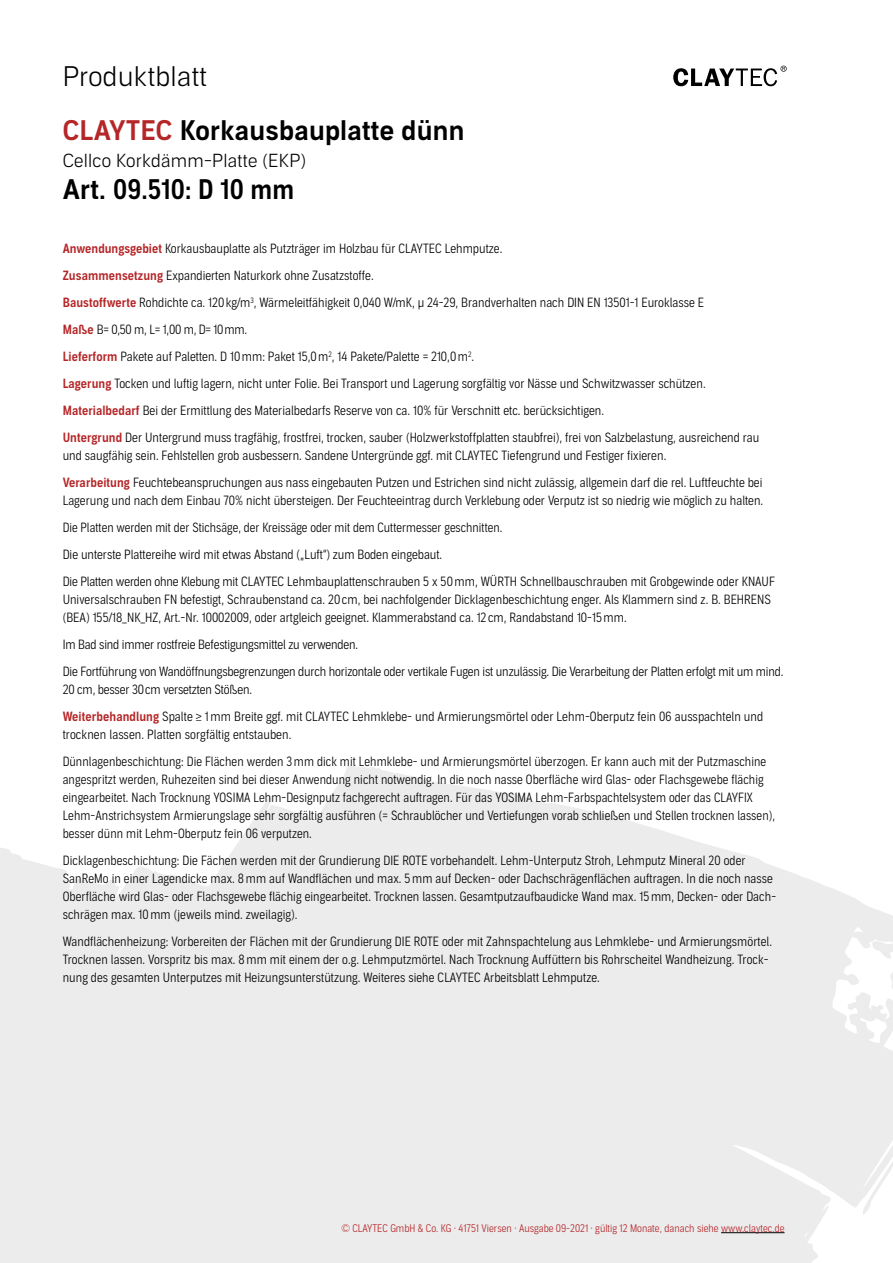
<style>
.page{position:relative;width:893px;height:1263px;background:#fff}
.page>*{position:absolute;margin:0;border:0;box-sizing:border-box;transform-origin:0 0}
.t1{font:27px "Aago Sm";letter-spacing:.01em;color:#000}
.t2{font:27px "Aago Condensed Sm";letter-spacing:.005em;color:#000}
.t3{font:300 27px "Aago";letter-spacing:.01em;color:#000}
.t4{font:300 18px "Aago";letter-spacing:.01em;color:#000}
.t5{font:300 12.75px/27px "Aago Condensed";color:#000}
.t6{font:300 10.5px "Aago Condensed";color:#b52628}
.s1{color:#b52628}
.s2{font-family:"Aago Sm"}
.s3{font-family:"Aago Condensed Sm";font-weight:400;color:#b52628}
</style>
<div class="page">
<svg style="left:0;top:766px;width:893px;height:496px;fill:#ececed"></svg>
<hr style="left:721px;top:1232px;width:63px;height:1px;background:#000">
<svg style="left:673px;top:66px;width:114px;height:20px"></svg>
<h1 class="t3" style="left:63px;top:61px;width:146px">Produktblatt</h1>
<h1 class="t1" style="left:63px;top:115px;width:403px"><span class="s1">CLAYTEC</span> Korkausbauplatte dünn</h1>
<h2 class="t4" style="left:63px;top:151px;width:245px">Cellco Korkdämm-Platte (EKP)</h2>
<h1 class="t2" style="left:63px;top:174px;width:233px"><span class="s2">Art.</span> 09.510: D 10 mm</h1>
<p class="t5" style="left:63px;top:235px;width:698px"><span class="s3">Anwendungsgebiet</span> Korkausbauplatte als Putzträger im Holzbau für CLAYTEC Lehmputze.<br><span class="s3">Zusammensetzung</span> Expandierten Naturkork ohne Zusatzstoffe.<br><span class="s3">Baustoffwerte</span> Rohdichte ca. 120 kg/m<sup>3</sup>, Wärmeleitfähigkeit 0,040 W/mK, μ 24-29, Brandverhalten nach DIN EN 13501-1 Euroklasse E<br><span class="s3">Maße</span> B= 0,50 m, L= 1,00 m, D= 10mm.<br><span class="s3">Lieferform</span> Pakete auf Paletten. D 10mm: Paket 15,0m<sup>2</sup>, 14 Pakete/Palette = 210,0m<sup>2</sup>.<br><span class="s3">Lagerung</span> Tocken und luftig lagern, nicht unter Folie. Bei Transport und Lagerung sorgfältig vor Nässe und Schwitzwasser schützen.<br><span class="s3">Materialbedarf</span> Bei der Ermittlung des Materialbedarfs Reserve von ca. 10% für Verschnitt etc. berücksichtigen.<br><span class="s3">Untergrund</span> Der Untergrund muss tragfähig, frostfrei, trocken, sauber (Holzwerkstoffplatten staubfrei), frei von Salzbelastung, ausreichend rau</p>
<p class="t5" style="left:63px;top:442px;width:701px">und saugfähig sein. Fehlstellen grob ausbessern. Sandene Untergründe ggf. mit CLAYTEC Tiefengrund und Festiger fixieren.<br><span class="s3">Verarbeitung</span> Feuchtebeanspruchungen aus nass eingebauten Putzen und Estrichen sind nicht zulässig, allgemein darf die rel. Luftfeuchte bei</p>
<p class="t5" style="left:63px;top:487px;width:714px">Lagerung und nach dem Einbau 70% nicht übersteigen. Der Feuchteeintrag durch Verklebung oder Verputz ist so niedrig wie möglich zu halten.<br>Die Platten werden mit der Stichsäge, der Kreissäge oder mit dem Cuttermesser geschnitten.<br>Die unterste Plattereihe wird mit etwas Abstand („Luft“) zum Boden eingebaut.<br>Die Platten werden ohne Klebung mit CLAYTEC Lehmbauplattenschrauben 5 x 50mm, WÜRTH Schnellbauschrauben mit Grobgewinde oder KNAUF</p>
<p class="t5" style="left:63px;top:591px;width:710px;line-height:18px">Universalschrauben FN befestigt, Schraubenstand ca. 20 cm, bei nachfolgender Dicklagenbeschichtung enger. Als Klammern sind z. B. BEHRENS (BEA) 155/18_NK_HZ, Art.-Nr. 10002009, oder artgleich geeignet. Klammerabstand ca. 12 cm, Randabstand 10-15mm.</p>
<p class="t5" style="left:63px;top:631px;width:722px">Im Bad sind immer rostfreie Befestigungsmittel zu verwenden.<br>Die Fortführung von Wandöffnungsbegrenzungen durch horizontale oder vertikale Fugen ist unzulässig. Die Verarbeitung der Platten erfolgt mit um mind.</p>
<p class="t5" style="left:63px;top:676px;width:702px">20 cm, besser 30cm versetzten Stößen.<br><span class="s3">Weiterbehandlung</span> Spalte ≥ 1 mm Breite ggf. mit CLAYTEC Lehmklebe- und Armierungsmörtel oder Lehm-Oberputz fein 06 ausspachteln und</p>
<p class="t5" style="left:63px;top:721px;width:705px">trocknen lassen. Platten sorgfältig entstauben.<br>Dünnlagenbeschichtung: Die Flächen werden 3 mm dick mit Lehmklebe- und Armierungsmörtel überzogen. Er kann auch mit der Putzmaschine</p>
<p class="t5" style="left:63px;top:771px;width:714px;line-height:18px">angespritzt werden, Ruhezeiten sind bei dieser Anwendung nicht notwendig. In die noch nasse Oberfläche wird Glas- oder Flachsgewebe flächig eingearbeitet. Nach Trocknung YOSIMA Lehm-Designputz fachgerecht auftragen. Für das YOSIMA Lehm-Farbspachtelsystem oder das CLAYFIX Lehm-Anstrichsystem Armierungslage sehr sorgfältig ausführen (= Schraublöcher und Vertiefungen vorab schließen und Stellen trocknen lassen), besser dünn mit Lehm-Oberputz fein 06 verputzen.</p>
<p class="t5" style="left:63px;top:852px;width:715px;line-height:18px">Dicklagenbeschichtung: Die Fächen werden mit der Grundierung DIE ROTE vorbehandelt. Lehm-Unterputz Stroh, Lehmputz Mineral 20 oder SanReMo in einer Lagendicke max. 8 mm auf Wandflächen und max. 5 mm auf Decken- oder Dachschrägenflächen auftragen. In die noch nasse Oberfläche wird Glas- oder Flachsgewebe flächig eingearbeitet. Trocknen lassen. Gesamtputzaufbaudicke Wand max. 15 mm, Decken- oder Dach&shy;schrägen max. 10 mm (jeweils mind. zweilagig).</p>
<p class="t5" style="left:63px;top:933px;width:711px;line-height:18px">Wandflächenheizung: Vorbereiten der Flächen mit der Grundierung DIE ROTE oder mit Zahnspachtelung aus Lehmklebe- und Armierungsmörtel.<br>Trocknen lassen. Vorspritz bis max. 8 mm mit einem der o.g. Lehmputzmörtel. Nach Trocknung Auffüttern bis Rohrscheitel Wandheizung. Trock&shy;nung des gesamten Unterputzes mit Heizungsunterstützung. Weiteres siehe CLAYTEC Arbeitsblatt Lehmputze.</p>
<p class="t6" style="left:341px;top:1222px;width:445px">© CLAYTEC GmbH &amp; Co. KG · 41751 Viersen · Ausgabe 09-2021 · gültig 12 Monate, danach siehe www.claytec.de</p>
</div>
